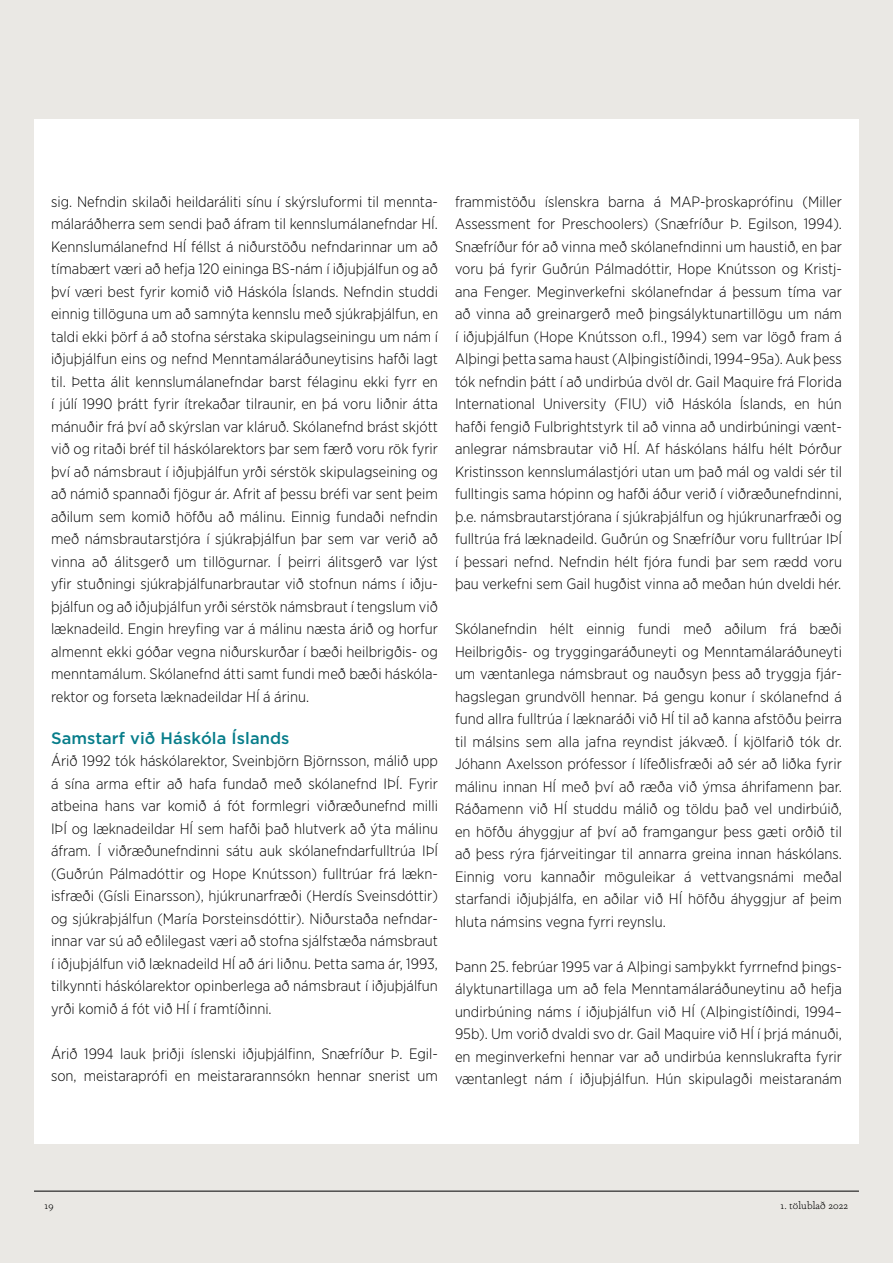
<style>
.page{position:relative;width:893px;height:1263px;background:#eae8e4}
.page>*{position:absolute;margin:0;border:0;box-sizing:border-box;transform-origin:0 0}
.t1{font:500 16.5px "Gotham HTF";letter-spacing:.005em;color:#077d8a}
.t2{font:300 15px/22.5px "Gotham Narrow";color:#000;text-align:justify}
.t3{font:300 10.5px "Dapifer";letter-spacing:.01em;color:#000}
</style>
<div class="page">
<hr style="left:34px;top:1191px;width:825px;height:1px;background:#000">
<div style="left:34px;top:119px;width:825px;height:1025px;background:#fff"></div>
<p class="t2" style="left:51px;top:190px;width:388px">sig. Nefndin skilaði heildaráliti sínu í skýrsluformi til mennta&shy;málaráðherra sem sendi það áfram til kennslumálanefndar HÍ.<br>Kennslumálanefnd HÍ féllst á niðurstöðu nefndarinnar um að tímabært væri að hefja 120 eininga BS-nám í iðjuþjálfun og að því væri best fyrir komið við Háskóla Íslands. Nefndin studdi einnig tillöguna um að samnýta kennslu með sjúkraþjálfun, en taldi ekki þörf á að stofna sérstaka skipulagseiningu um nám í iðjuþjálfun eins og nefnd Menntamálaráðuneytisins hafði lagt til. Þetta álit kennslumálanefndar barst félaginu ekki fyrr en í júlí 1990 þrátt fyrir ítrekaðar tilraunir, en þá voru liðnir átta mánuðir frá því að skýrslan var kláruð. Skólanefnd brást skjótt við og ritaði bréf til háskólarektors þar sem færð voru rök fyrir því að námsbraut í iðjuþjálfun yrði sérstök skipulagseining og að námið spannaði fjögur ár. Afrit af þessu bréfi var sent þeim aðilum sem komið höfðu að málinu. Einnig fundaði nefndin með námsbrautarstjóra í sjúkraþjálfun þar sem var verið að vinna að álitsgerð um tillögurnar. Í þeirri álitsgerð var lýst yfir stuðningi sjúkraþjálfunarbrautar við stofnun náms í iðju&shy;þjálfun og að iðjuþjálfun yrði sérstök námsbraut í tengslum við læknadeild. Engin hreyfing var á málinu næsta árið og horfur almennt ekki góðar vegna niðurskurðar í bæði heilbrigðis- og menntamálum. Skólanefnd átti samt fundi með bæði háskóla&shy;rektor og forseta læknadeildar HÍ á árinu.</p>
<p class="t1" style="left:51px;top:728px;width:240px">Samstarf við Háskóla Íslands</p>
<p class="t2" style="left:51px;top:749px;width:388px">Árið 1992 tók háskólarektor, Sveinbjörn Björnsson, málið upp á sína arma eftir að hafa fundað með skólanefnd IÞÍ. Fyrir atbeina hans var komið á fót formlegri viðræðunefnd milli IÞÍ og læknadeildar HÍ sem hafði það hlutverk að ýta málinu áfram. Í viðræðunefndinni sátu auk skólanefndarfulltrúa IÞÍ (Guðrún Pálmadóttir og Hope Knútsson) fulltrúar frá lækn&shy;isfræði (Gísli Einarsson), hjúkrunarfræði (Herdís Sveinsdóttir) og sjúkraþjálfun (María Þorsteinsdóttir). Niðurstaða nefndar&shy;innar var sú að eðlilegast væri að stofna sjálfstæða námsbraut í iðjuþjálfun við læknadeild HÍ að ári liðnu. Þetta sama ár, 1993, tilkynnti háskólarektor opinberlega að námsbraut í iðjuþjálfun yrði komið á fót við HÍ í framtíðinni.</p>
<p class="t2" style="left:51px;top:1042px;width:388px">Árið 1994 lauk þriðji íslenski iðjuþjálfinn, Snæfríður Þ. Egil&shy;son, meistaraprófi en meistararannsókn hennar snerist um</p>
<p class="t2" style="left:455px;top:190px;width:388px">frammistöðu íslenskra barna á MAP-þroskaprófinu (Miller Assessment for Preschoolers) (Snæfríður Þ. Egilson, 1994).<br>Snæfríður fór að vinna með skólanefndinni um haustið, en þar voru þá fyrir Guðrún Pálmadóttir, Hope Knútsson og Kristj&shy;ana Fenger. Meginverkefni skólanefndar á þessum tíma var að vinna að greinargerð með þingsályktunartillögu um nám í iðjuþjálfun (Hope Knútsson o.fl., 1994) sem var lögð fram á Alþingi þetta sama haust (Alþingistíðindi, 1994–95a). Auk þess tók nefndin þátt í að undirbúa dvöl dr. Gail Maquire frá Florida International University (FIU) við Háskóla Íslands, en hún hafði fengið Fulbrightstyrk til að vinna að undirbúningi vænt&shy;anlegrar námsbrautar við HÍ. Af háskólans hálfu hélt Þórður Kristinsson kennslumálastjóri utan um það mál og valdi sér til fulltingis sama hópinn og hafði áður verið í viðræðunefndinni, þ.e. námsbrautarstjórana í sjúkraþjálfun og hjúkrunarfræði og fulltrúa frá læknadeild. Guðrún og Snæfríður voru fulltrúar IÞÍ í þessari nefnd. Nefndin hélt fjóra fundi þar sem rædd voru þau verkefni sem Gail hugðist vinna að meðan hún dveldi hér.</p>
<p class="t2" style="left:455px;top:617px;width:388px">Skólanefndin hélt einnig fundi með aðilum frá bæði Heilbrigðis- og tryggingaráðuneyti og Menntamálaráðuneyti um væntanlega námsbraut og nauðsyn þess að tryggja fjár&shy;hagslegan grundvöll hennar. Þá gengu konur í skólanefnd á fund allra fulltrúa í læknaráði við HÍ til að kanna afstöðu þeirra til málsins sem alla jafna reyndist jákvæð. Í kjölfarið tók dr.<br>Jóhann Axelsson prófessor í lífeðlisfræði að sér að liðka fyrir málinu innan HÍ með því að ræða við ýmsa áhrifamenn þar.<br>Ráðamenn við HÍ studdu málið og töldu það vel undirbúið, en höfðu áhyggjur af því að framgangur þess gæti orðið til að þess rýra fjárveitingar til annarra greina innan háskólans.<br>Einnig voru kannaðir möguleikar á vettvangsnámi meðal starfandi iðjuþjálfa, en aðilar við HÍ höfðu áhyggjur af þeim hluta námsins vegna fyrri reynslu.</p>
<p class="t2" style="left:455px;top:955px;width:388px">Þann 25. febrúar 1995 var á Alþingi samþykkt fyrrnefnd þings&shy;ályktunartillaga um að fela Menntamálaráðuneytinu að hefja undirbúning náms í iðjuþjálfun við HÍ (Alþingistíðindi, 1994– 95b). Um vorið dvaldi svo dr. Gail Maquire við HÍ í þrjá mánuði, en meginverkefni hennar var að undirbúa kennslukrafta fyrir væntanlegt nám í iðjuþjálfun. Hún skipulagði meistaranám</p>
<p class="t3" style="left:45px;top:1199px;width:11px">19</p>
<p class="t3" style="left:780px;top:1199px;width:69px">1. tölublað 2022</p>
</div>
